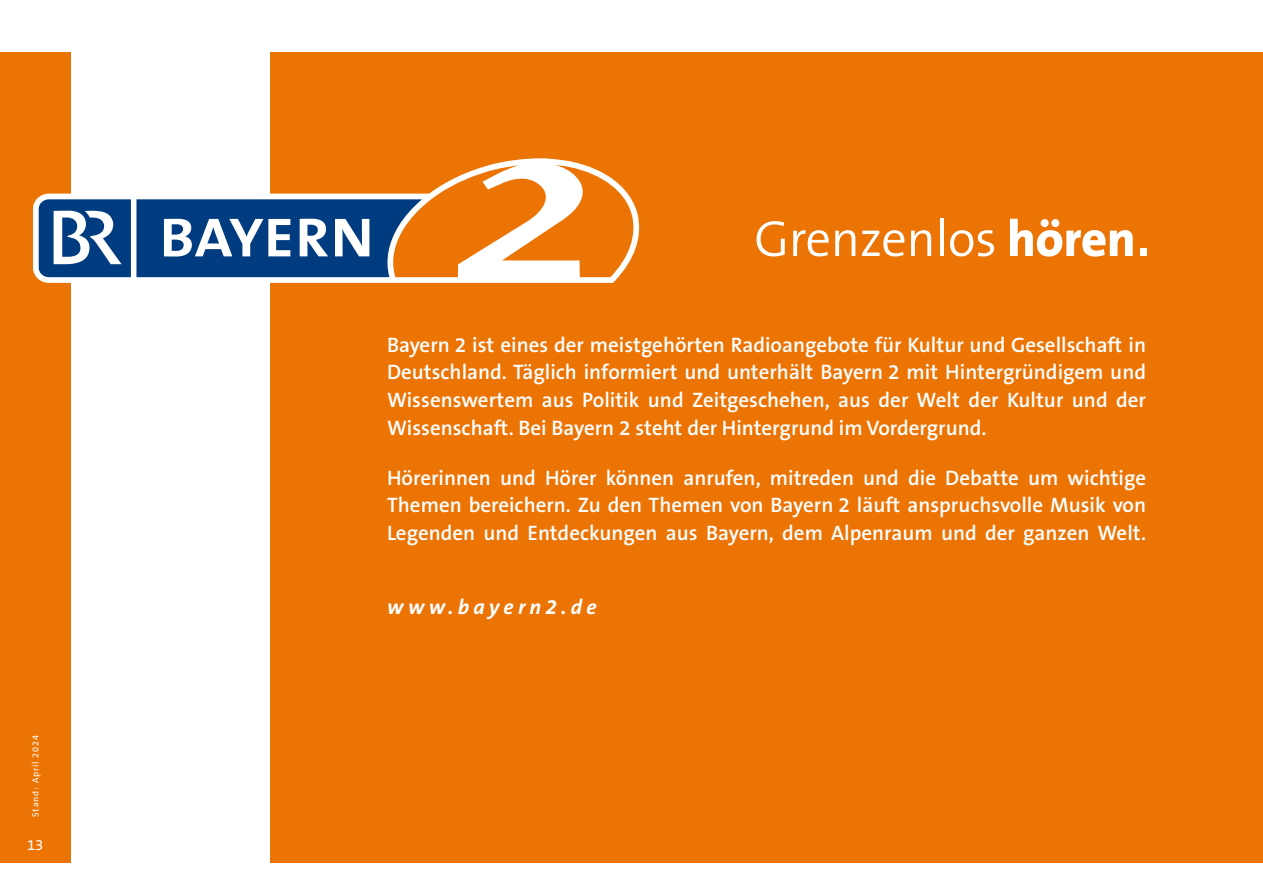
<style>
.page{position:relative;width:1263px;height:893px;background:#fff}
.page>*{position:absolute;margin:0;border:0;box-sizing:border-box;transform-origin:0 0}
.t1{font:300 51px "The Sans B4";letter-spacing:-.01em;color:#fff}
.t2{font:600 21px/27.8px "The Sans B6";color:#fff;text-align:justify}
.t3{font:italic 700 21px "The Sans B7";letter-spacing:.2em;color:#fff}
.t4{font:15px "The Sans B5 Plain";color:#fff}
.t5{font:9px "The Sans B5 Plain";letter-spacing:.1em;color:#fff}
.s1{font-family:"The Sans B8";font-weight:800}
.s2{font-family:"AK11";font-weight:400;font-size:69.75px}
</style>
<div class="page">
<div style="left:0;top:52px;width:70px;height:810px;background:#ec7405"></div>
<div style="left:270px;top:52px;width:993px;height:810px;background:#ec7405"></div>
<svg style="left:33px;top:158px;width:607px;height:125px;fill:#fff"></svg>
<svg style="left:39px;top:165px;width:598px;height:112px"></svg>
<p class="t5" style="left:31px;top:817px;width:83px;rotate:-90deg">Stand: April 2024</p>
<p class="t4" style="left:27px;top:836px;width:18px">13</p>
<h1 class="t1" style="left:754px;top:211px;width:398px">Grenzenlos <span class="s1">hören</span><span class="s2">.</span></h1>
<p class="t2" style="left:387px;top:331px;width:761px">Bayern 2 ist eines der meistgehörten Radioangebote für Kultur und Gesellschaft in Deutschland. Täglich informiert und unterhält Bayern 2 mit Hintergründigem und Wissenswertem aus Politik und Zeitgeschehen, aus der Welt der Kultur und der Wissenschaft. Bei Bayern 2 steht der Hintergrund im Vordergrund.</p>
<p class="t2" style="left:387px;top:464px;width:761px">Hörerinnen und Hörer können anrufen, mitreden und die Debatte um wichtige Themen bereichern. Zu den Themen von Bayern 2 läuft anspruchsvolle Musik von Legenden und Entdeckungen aus Bayern, dem Alpenraum und der ganzen Welt.</p>
<p class="t3" style="left:387px;top:595px;width:211px">www.bayern2.de</p>
</div>
